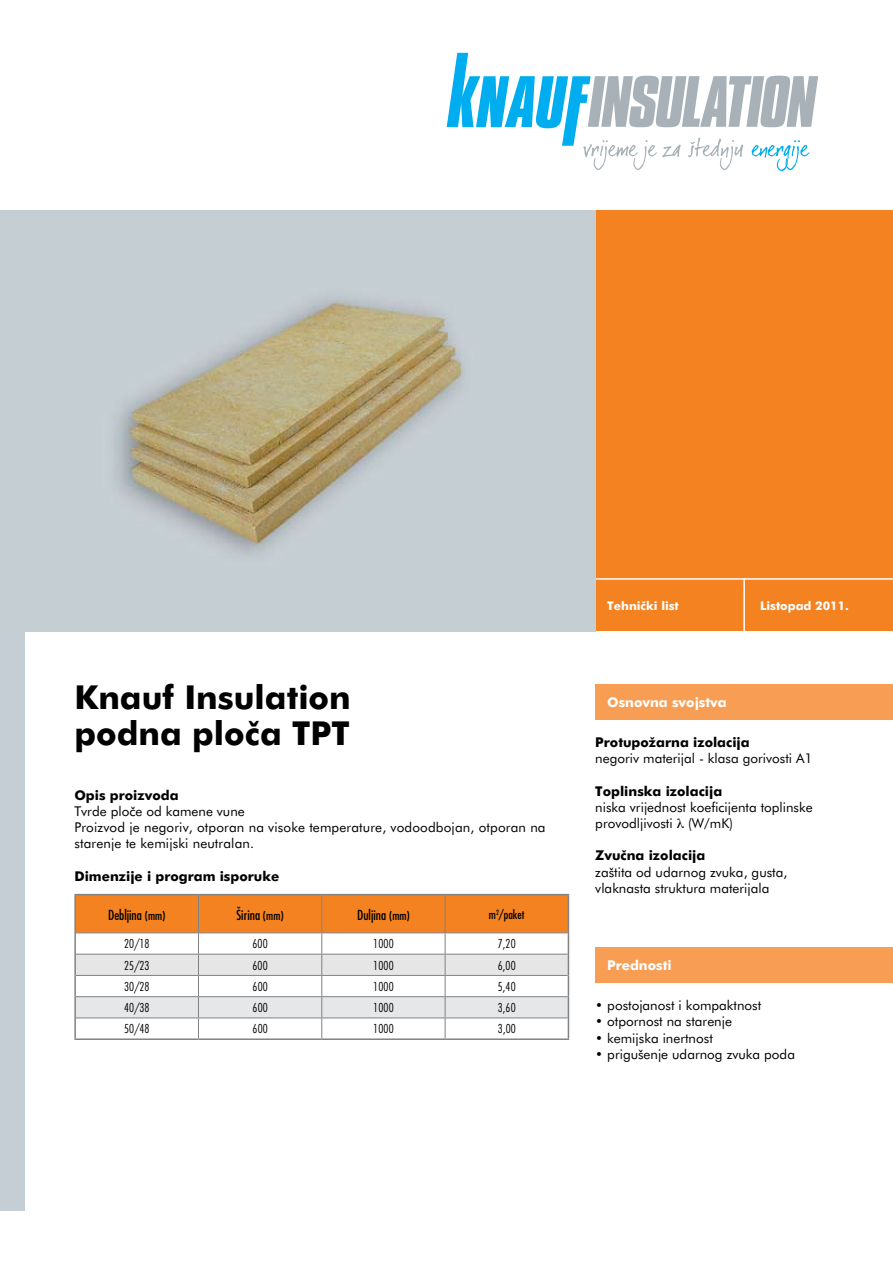
<style>
.page{position:relative;width:893px;height:1263px;background:#fff}
.page>*{position:absolute;margin:0;border:0;box-sizing:border-box;transform-origin:0 0}
.t1{font:700 33px/36px "Futura";color:#000}
.t2{font:13.5px/16.2px "Futura";color:#000}
.t3{font:700 13.5px "Futura";color:#000}
.t4{font:condensed 13.5px "Futura";color:#000}
.t5{font:700 13.5px "Futura";color:#fff}
.t6{font:300 condensed 12px "Futura";letter-spacing:.015em;color:#000}
.t7{font:700 12px "Futura";color:#fff}
.t8{font:condensed 12px "Futura";color:#000}
.s1{font-size:12px}
</style>
<div class="page">
<div style="left:595px;top:210px;width:298px;height:421px;background:#f58220"></div>
<div style="left:0;top:631px;width:25px;height:579px;background:#c4ced4"></div>
<hr style="left:595px;top:578px;width:298px;height:2px;background:#fff">
<hr style="left:743px;top:579px;width:2px;height:52px;background:#fff">
<svg style="left:447px;top:53px;width:371px;height:118px"></svg>
<hr style="left:74px;top:894px;width:124px;height:1px;background:#808285">
<hr style="left:74px;top:895px;width:2px;height:38px;background:#808285">
<hr style="left:198px;top:894px;width:124px;height:1px;background:#808285">
<hr style="left:322px;top:894px;width:123px;height:1px;background:#808285">
<hr style="left:445px;top:894px;width:124px;height:1px;background:#808285">
<hr style="left:74px;top:933px;width:2px;height:21px;background:#808285">
<hr style="left:74px;top:954px;width:2px;height:21px;background:#808285">
<hr style="left:74px;top:975px;width:2px;height:22px;background:#808285">
<hr style="left:74px;top:997px;width:2px;height:21px;background:#808285">
<hr style="left:74px;top:1018px;width:2px;height:20px;background:#808285">
<svg style="left:75px;top:895px;width:494px;height:143px"></svg>
<hr style="left:74px;top:1038px;width:124px;height:2px;background:#808285">
<hr style="left:198px;top:1038px;width:124px;height:2px;background:#808285">
<hr style="left:322px;top:1038px;width:123px;height:2px;background:#808285">
<hr style="left:445px;top:1038px;width:124px;height:2px;background:#808285">
<div style="left:595px;top:684px;width:298px;height:35px;background:#f89e54"></div>
<div style="left:595px;top:947px;width:298px;height:35px;background:#f89e54"></div>
<img style="left:0;top:210px;width:595px;height:421px">
<h1 class="t1" style="left:74px;top:679px;width:278px">Knauf Insulation podna ploËa TPT</h1>
<p class="t3" style="left:74px;top:787px;width:106px">Opis proizvoda</p>
<p class="t2" style="left:74px;top:803px;width:473px">Tvrde ploËe od kamene vune<br>Proizvod je negoriv, otporan na visoke temperature, vodoodbojan, otporan na starenje te kemijski neutralan.</p>
<p class="t3" style="left:74px;top:868px;width:206px">Dimenzije i program isporuke</p>
<p class="t4" style="left:108px;top:906px;width:59px">Debljina <span class="s1">(mm)</span></p>
<p class="t4" style="left:237px;top:906px;width:49px">Širina <span class="s1">(mm)</span></p>
<p class="t4" style="left:357px;top:906px;width:54px">Duljina <span class="s1">(mm)</span></p>
<p class="t8" style="left:489px;top:907px;width:37px">m<sup>2</sup>/paket</p>
<p class="t6" style="left:124px;top:936px;width:27px">20/18</p>
<p class="t6" style="left:252px;top:936px;width:17px">600</p>
<p class="t6" style="left:373px;top:936px;width:22px">1000</p>
<p class="t6" style="left:498px;top:936px;width:20px">7,20</p>
<p class="t6" style="left:124px;top:958px;width:27px">25/23</p>
<p class="t6" style="left:252px;top:958px;width:17px">600</p>
<p class="t6" style="left:373px;top:958px;width:22px">1000</p>
<p class="t6" style="left:498px;top:958px;width:20px">6,00</p>
<p class="t6" style="left:124px;top:979px;width:27px">30/28</p>
<p class="t6" style="left:252px;top:979px;width:17px">600</p>
<p class="t6" style="left:373px;top:979px;width:22px">1000</p>
<p class="t6" style="left:498px;top:979px;width:20px">5,40</p>
<p class="t6" style="left:124px;top:1000px;width:27px">40/38</p>
<p class="t6" style="left:252px;top:1000px;width:17px">600</p>
<p class="t6" style="left:373px;top:1000px;width:22px">1000</p>
<p class="t6" style="left:498px;top:1000px;width:20px">3,60</p>
<p class="t6" style="left:124px;top:1021px;width:27px">50/48</p>
<p class="t6" style="left:253px;top:1021px;width:17px">600</p>
<p class="t6" style="left:373px;top:1021px;width:22px">1000</p>
<p class="t6" style="left:498px;top:1021px;width:20px">3,00</p>
<p class="t7" style="left:607px;top:598px;width:73px">TehniËki list</p>
<p class="t7" style="left:760px;top:598px;width:90px">Listopad 2011.</p>
<p class="t5" style="left:607px;top:694px;width:121px">Osnovna svojstva</p>
<p class="t3" style="left:595px;top:734px;width:156px">Protupoæarna izolacija</p>
<p class="t2" style="left:595px;top:750px;width:219px">negoriv materijal - klasa gorivosti A1</p>
<p class="t3" style="left:595px;top:783px;width:128px">Toplinska izolacija</p>
<p class="t2" style="left:595px;top:799px;width:219px">niska vrijednost koeficijenta toplinske provodljivosti (W/mK)</p>
<p class="t3" style="left:595px;top:847px;width:112px">ZvuËna izolacija</p>
<p class="t2" style="left:595px;top:864px;width:194px">zaπtita od udarnog zvuka, gusta, vlaknasta struktura materijala</p>
<p class="t5" style="left:607px;top:957px;width:66px">Prednosti</p>
<p class="t2" style="left:595px;top:997px;width:167px">• postojanost i kompaktnost</p>
<p class="t2" style="left:595px;top:1013px;width:138px">• otpornost na starenje</p>
<p class="t2" style="left:595px;top:1029px;width:119px">• kemijska inertnost</p>
<p class="t2" style="left:595px;top:1046px;width:201px">• priguπenje udarnog zvuka poda</p>
</div>
